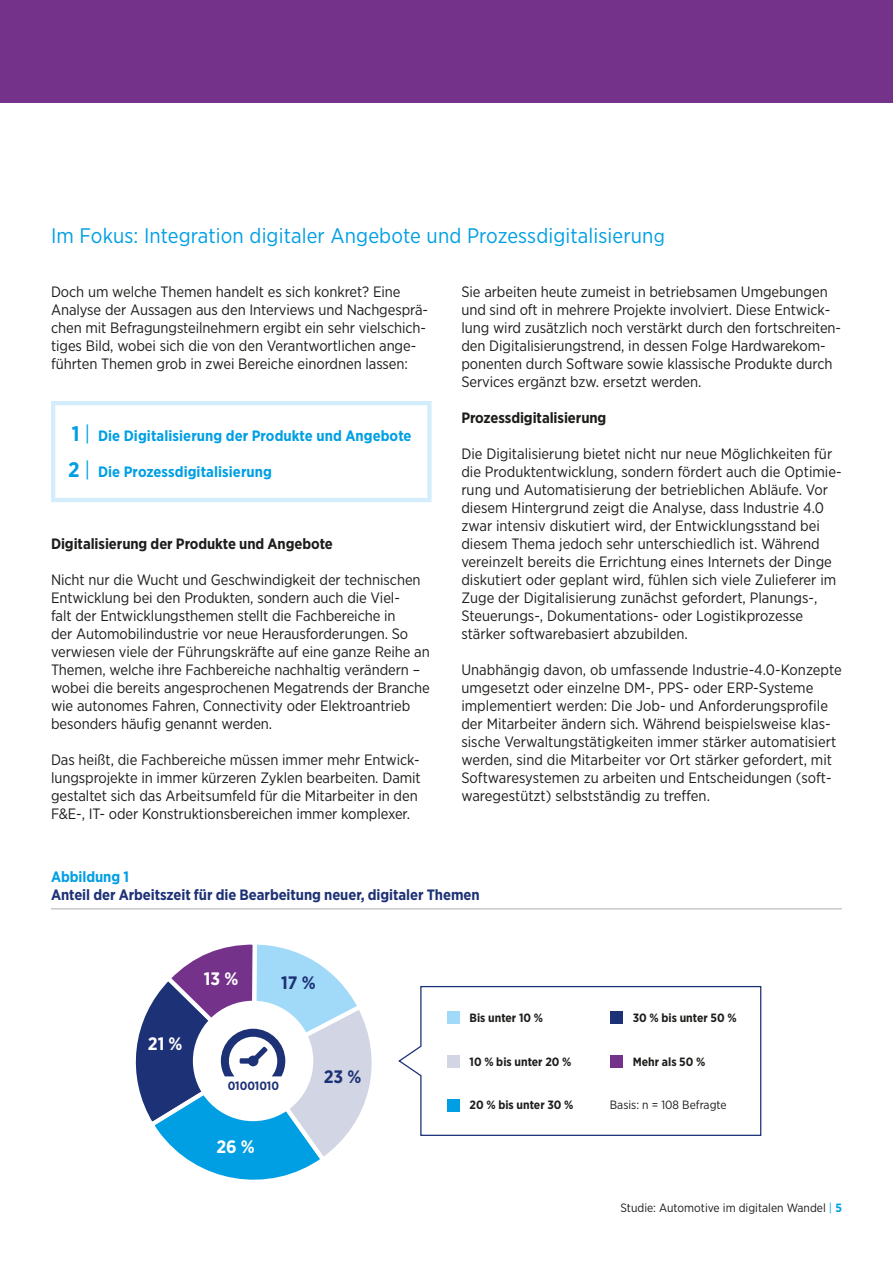
<style>
.page{position:relative;width:893px;height:1263px;background:#fff}
.page>*{position:absolute;margin:0;border:0;box-sizing:border-box;transform-origin:0 0}
.t1{font:21px "Gotham Narrow";letter-spacing:.005em;color:#009fe3}
.t2{font:700 18px "Gotham Narrow";color:#fff}
.t3{font:700 18px "Gotham Narrow";color:#1d3176}
.t4{font:15px/18px "Gotham Narrow";letter-spacing:-.005em;color:#1d1d1b}
.t5{font:700 15px "Gotham Narrow";letter-spacing:.005em;color:#009fe3}
.t6{font:700 15px "Gotham Narrow";letter-spacing:-.005em;color:#1d1d1b}
.t7{font:700 15px "Gotham Narrow";letter-spacing:-.005em;color:#1d3176}
.t8{font:700 12px "Gotham Narrow";color:#1d1d1b}
.t9{font:12px "Gotham Narrow";color:#1d1d1b}
.t10{font:700 12px "Gotham Narrow";color:#1d3176}
.s1{font-size:19.5px}
.s2{font-size:21px}
.s3{font-weight:400;font-size:21px}
.s4{color:#009fe3}
.s5{font-weight:700;color:#009fe3}
</style>
<div class="page">
<div style="left:0;top:0;width:893px;height:102px;background:#75328a"></div>
<hr style="left:51px;top:908px;width:791px;height:1px;background:#b3b2b2">
<svg style="left:398px;top:986px;width:363px;height:150px"></svg>
<div style="left:447px;top:1011px;width:12px;height:13px;background:#a1daf8"></div>
<div style="left:447px;top:1055px;width:12px;height:13px;background:#d2d6e4"></div>
<div style="left:447px;top:1099px;width:12px;height:12px;background:#009fe3"></div>
<div style="left:610px;top:1011px;width:13px;height:13px;background:#1d3176"></div>
<div style="left:610px;top:1055px;width:13px;height:13px;background:#75328a"></div>
<svg style="left:135px;top:944px;width:237px;height:236px"></svg>
<div style="left:51px;top:401px;width:381px;height:101px;border:4px solid #d4edfc"></div>
<h1 class="t1" style="left:51px;top:223px;width:615px">Im Fokus: Integration digitaler Angebote und Prozessdigitalisierun<span class="s1">g</span></h1>
<p class="t4" style="left:461px;top:282px;width:381px">Sie arbeiten heute zumeist in betriebsamen Umgebungen und sind oft in mehrere Projekte involviert. Diese Entwick&shy;lung wird zusätzlich noch verstärkt durch den fortschreiten&shy;den Digitalisierungstrend, in dessen Folge Hardwarekom&shy;ponenten durch Software sowie klassische Produkte durch Services ergänzt bzw. ersetzt werden.</p>
<p class="t6" style="left:461px;top:408px;width:147px">Prozessdigitalisierung</p>
<p class="t4" style="left:461px;top:444px;width:382px">Die Digitalisierung bietet nicht nur neue Möglichkeiten für die Produktentwicklung, sondern fördert auch die Optimie&shy;rung und Automatisierung der betrieblichen Abläufe. Vor diesem Hintergrund zeigt die Analyse, dass Industrie 4.0 zwar intensiv diskutiert wird, der Entwicklungsstand bei diesem Thema jedoch sehr unterschiedlich ist. Während vereinzelt bereits die Errichtung eines Internets der Dinge diskutiert oder geplant wird, fühlen sich viele Zulieferer im Zuge der Digitalisierung zunächst gefordert, Planungs-, Steuerungs-, Dokumentations- oder Logistikprozesse stärker softwarebasiert abzubilden.</p>
<p class="t4" style="left:461px;top:660px;width:382px">Unabhängig davon, ob umfassende Industrie-4.0-Konzepte umgesetzt oder einzelne DM-, PPS- oder ERP-Systeme implementiert werden: Die Job- und Anforderungsprofile der Mitarbeiter ändern sich. Während beispielsweise klas&shy;sische Verwaltungstätigkeiten immer stärker automatisiert werden, sind die Mitarbeiter vor Ort stärker gefordert, mit Softwaresystemen zu arbeiten und Entscheidungen (soft&shy;waregestützt) selbstständig zu treffen.</p>
<p class="t4" style="left:51px;top:282px;width:379px">Doch um welche Themen handelt es sich konkret? Eine Analyse der Aussagen aus den Interviews und Nachgesprä&shy;chen mit Befragungsteilnehmern ergibt ein sehr vielschich&shy;tiges Bild, wobei sich die von den Verantwortlichen ange&shy;führten Themen grob in zwei Bereiche einordnen lassen:</p>
<p class="t5" style="left:72px;top:426px;width:341px"><span class="s2">1</span> <span class="s3">|</span> Die Digitalisierung der Produkte und Angebote</p>
<p class="t5" style="left:68px;top:462px;width:205px"><span class="s2">2</span> <span class="s3">|</span> Die Prozessdigitalisierung</p>
<p class="t6" style="left:51px;top:534px;width:283px">Digitalisierung der Produkte und Angebote</p>
<p class="t4" style="left:51px;top:570px;width:380px">Nicht nur die Wucht und Geschwindigkeit der technischen Entwicklung bei den Produkten, sondern auch die Viel-<br>falt der Entwicklungsthemen stellt die Fachbereiche in<br>der Automobilindustrie vor neue Herausforderungen. So verwiesen viele der Führungskräfte auf eine ganze Reihe an Themen, welche ihre Fachbereiche nachhaltig verändern – wobei die bereits angesprochenen Megatrends der Branche wie autonomes Fahren, Connectivity oder Elektroantrieb besonders häufig genannt werden.</p>
<p class="t4" style="left:51px;top:750px;width:371px">Das heißt, die Fachbereiche müssen immer mehr Entwick&shy;lungsprojekte in immer kürzeren Zyklen bearbeiten. Damit gestaltet sich das Arbeitsumfeld für die Mitarbeiter in den F&amp;E-, IT- oder Konstruktionsbereichen immer komplexer.</p>
<p class="t5" style="left:51px;top:867px;width:79px">Abbildung 1</p>
<p class="t7" style="left:51px;top:885px;width:430px">Anteil der Arbeitszeit für die Bearbeitung neuer, digitaler Themen</p>
<p class="t2" style="left:148px;top:1032px;width:36px">21 %</p>
<p class="t2" style="left:204px;top:967px;width:36px">13 %</p>
<p class="t3" style="left:281px;top:971px;width:36px">17 %</p>
<p class="t10" style="left:228px;top:1078px;width:53px">01001010</p>
<p class="t2" style="left:216px;top:1134px;width:40px">26 %</p>
<p class="t3" style="left:324px;top:1065px;width:39px">23 %</p>
<p class="t8" style="left:470px;top:1010px;width:75px">Bis unter 10 %</p>
<p class="t8" style="left:470px;top:1054px;width:103px">10 % bis unter 20 %</p>
<p class="t8" style="left:470px;top:1097px;width:105px">20 % bis unter 30 %</p>
<p class="t8" style="left:633px;top:1010px;width:105px">30 % bis unter 50 %</p>
<p class="t8" style="left:633px;top:1054px;width:74px">Mehr als 50 %</p>
<p class="t9" style="left:610px;top:1098px;width:118px">Basis: n = 108 Befragte</p>
<p class="t9" style="left:620px;top:1200px;width:223px">Studie: Automotive im digitalen Wandel <span class="s4">|</span> <span class="s5">5</span></p>
</div>
